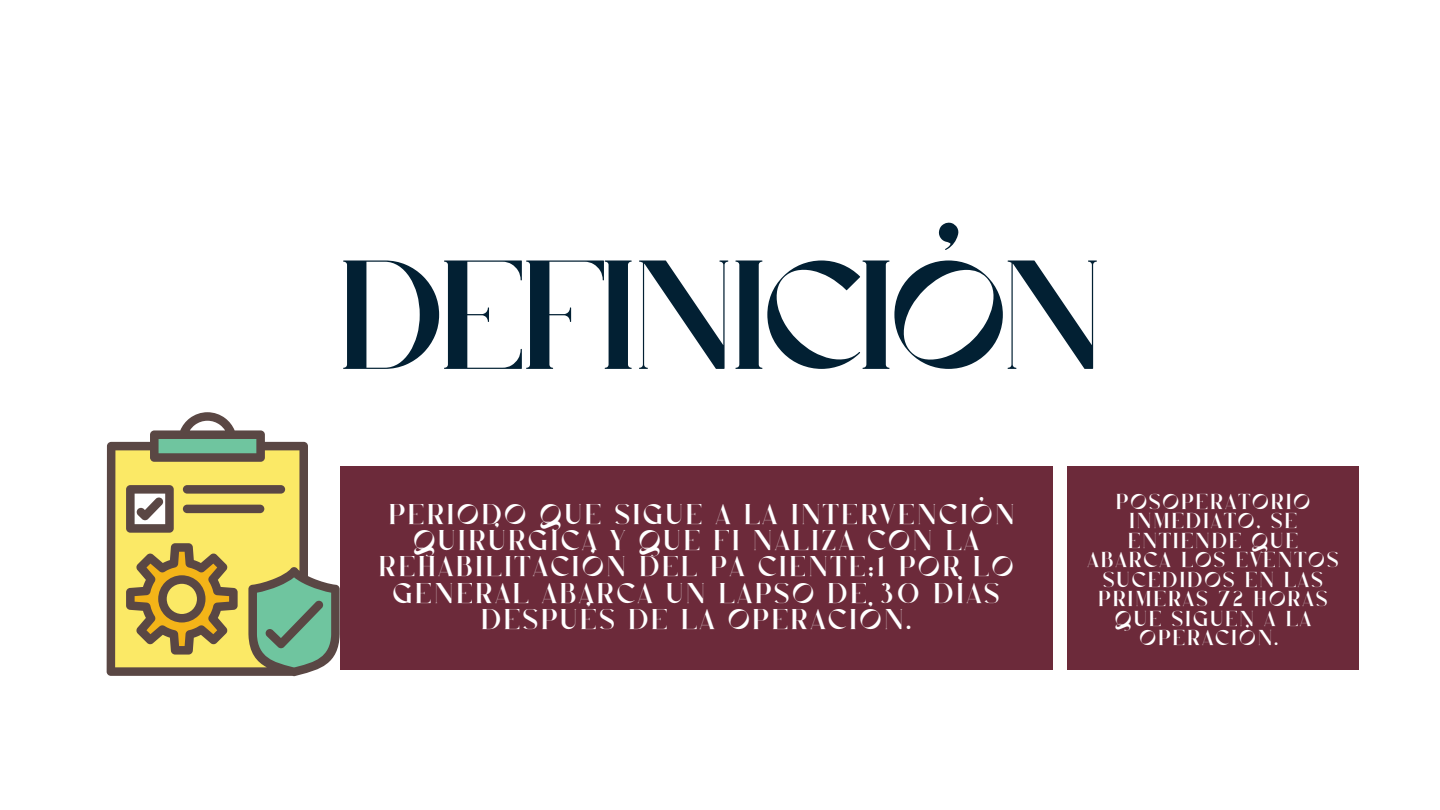
<style>
.page{position:relative;width:1440px;height:810px;background:#fff}
.page>*{position:absolute;margin:0;border:0;box-sizing:border-box;transform-origin:0 0}
.t1{font:154px "Peckish";letter-spacing:-.085em;color:#022033}
.t2{font:28.6px/26.2px "Peckish";letter-spacing:.055em;color:#fff;text-align:center}
.t3{font:21.6px/19.5px "Peckish";letter-spacing:.055em;color:#fff;text-align:center}
</style>
<div class="page">
<div style="left:340px;top:466px;width:713px;height:203px;background:#6c2a3a"></div>
<svg style="left:107px;top:412px;width:233px;height:264px"></svg>
<div style="left:1067px;top:466px;width:292px;height:203px;background:#6c2a3a"></div>
<p class="t1" style="left:333px;top:236px;width:775px">DEFINICIÓN</p>
<h1 class="t2" style="left:378px;top:502px;width:638px">PERIODO QUE SIGUE A LA INTERVENCIÓN<br>QUIRÚRGICA Y QUE FI NALIZA CON LA<br>REHABILITACIÓN DEL PA CIENTE;1 POR LO<br>GENERAL ABARCA UN LAPSO DE 30 DÍAS<br>DESPUÉS DE LA OPERACIÓN.</h1>
<h2 class="t3" style="left:1087px;top:492px;width:253px">POSOPERATORIO<br>INMEDIATO, SE<br>ENTIENDE QUE<br>ABARCA LOS EVENTOS<br>SUCEDIDOS EN LAS<br>PRIMERAS 72 HORAS<br>QUE SIGUEN A LA<br>OPERACIÓN.</h2>
</div>
